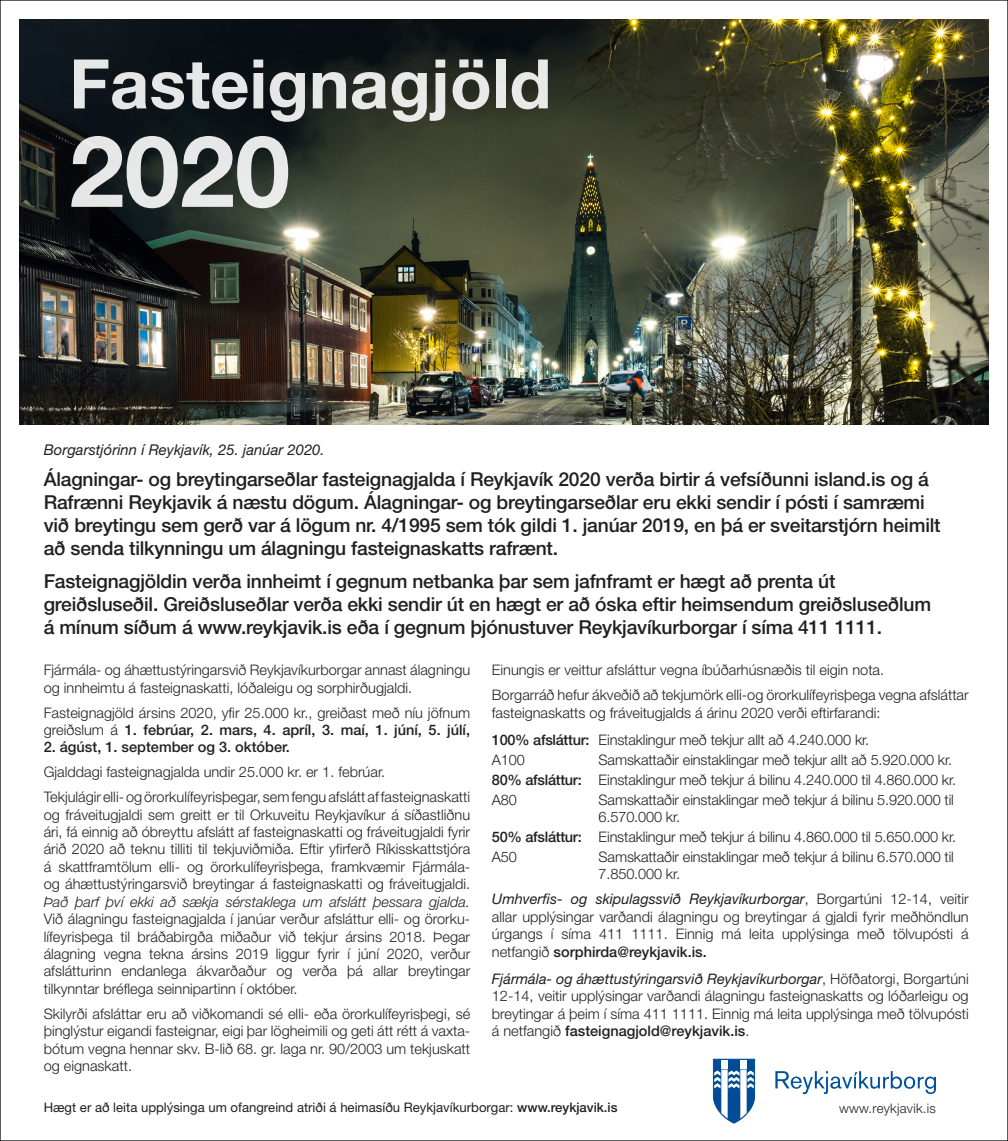
<style>
.page{position:relative;width:1008px;height:1141px;background:#fff}
.page>*{position:absolute;margin:0;border:0;box-sizing:border-box;transform-origin:0 0}
.t1{font:700 99.23px "Helvetica Neue LT Pro";color:#fff}
.t2{font:700 68.42px "Helvetica Neue LT Pro";color:#fff}
.megin{font:500 19.25px/23.1px "Helvetica Neue LT Pro";letter-spacing:-.01em;color:#231f20}
.tab{font:italic 14.88px "Helvetica Neue LT Pro";color:#231f20}
.megin-2{font:300 14.53px/17.5px "Helvetica Neue LT Pro";color:#231f20}
.megin-3{font:500 14.53px "Helvetica Neue LT Pro";color:#231f20}
.tab-2{font:300 13.3px "Helvetica Neue LT Pro";letter-spacing:.02em;color:#231f20}
.tab-3{font:13.12px "Helvetica Neue LT Pro";color:#231f20}
.s1{font-weight:500}
.s2{font-style:italic}
.s3{font-weight:400;font-style:italic}
</style>
<div class="page">
<img style="left:20px;top:20px;width:967px;height:404px">
<div style="left:47px;top:31px;width:528px;height:118px;background:#231f20;opacity:.24"></div>
<div style="left:46px;top:109px;width:269px;height:126px;background:#231f20;opacity:.24"></div>
<svg style="left:712px;top:1059px;width:42px;height:64px"></svg>
<svg style="left:775px;top:1071px;width:160px;height:23px"></svg>
<h2 class="t2" style="left:69px;top:42px;width:483px">Fasteignagjöld</h2>
<h1 class="t1" style="left:69px;top:110px;width:222px">2020</h1>
<p class="tab" style="left:44px;top:441px;width:282px">Borgarstjórinn í Reykjavík, 25. janúar 2020.</p>
<p class="megin" style="left:44px;top:467px;width:898px">Álagningar- og breytingarseðlar fasteignagjalda í Reykjavík 2020 verða birtir á vefsíðunni island.is og á Rafrænni Reykjavik á næstu dögum. Álagningar- og breytingarseðlar eru ekki sendir í pósti í samræmi við breytingu sem gerð var á lögum nr. 4/1995 sem tók gildi 1. janúar 2019, en þá er sveitarstjórn heimilt að senda tilkynningu um álagningu fasteignaskatts rafrænt.</p>
<p class="megin" style="left:44px;top:570px;width:888px">Fasteignagjöldin verða innheimt í gegnum netbanka þar sem jafnframt er hægt að prenta út greiðsluseðil. Greiðsluseðlar verða ekki sendir út en hægt er að óska eftir heimsendum greiðsluseðlum á mínum síðum á www.reykjavik.is eða í gegnum þjónustuver Reykjavíkurborgar í síma 411 1111.</p>
<p class="megin-2" style="left:44px;top:661px;width:428px">Fjármála- og áhættustýringarsvið Reykjavíkurborgar annast álagningu og innheimtu á fasteignaskatti, lóðaleigu og sorphirðugjaldi.</p>
<p class="megin-2" style="left:44px;top:703px;width:428px">Fasteignagjöld ársins 2020, yfir 25.000 kr., greiðast með níu jöfnum greiðslum á <span class="s1">1. febrúar, 2. mars, 4. apríl, 3. maí, 1. júní, 5. júlí,</span></p>
<p class="megin-3" style="left:44px;top:739px;width:247px">2. ágúst, 1. september og 3. október.</p>
<p class="megin-2" style="left:44px;top:763px;width:343px">Gjalddagi fasteignagjalda undir 25.000 kr. er 1. febrúar.</p>
<p class="megin-2" style="left:44px;top:788px;width:428px;text-align:justify">Tekjulágir elli- og örorkulífeyrisþegar, sem fengu afslátt af fasteignaskatti og fráveitugjaldi sem greitt er til Orkuveitu Reykjavíkur á síðastliðnu ári, fá einnig að óbreyttu afslátt af fasteignaskatti og fráveitugjaldi fyrir árið 2020 að teknu tilliti til tekjuviðmiða. Eftir yfirferð Ríkisskattstjóra á skattframtölum elli- og örorkulífeyrisþega, framkvæmir Fjármála&shy;og áhættustýringarsvið breytingar á fasteignaskatti og fráveitugjaldi.<br><span class="s2">Það þarf því ekki að sækja sérstaklega um afslátt þessara gjalda.<br></span>Við álagningu fasteignagjalda í janúar verður afsláttur elli- og örorku&shy;lífeyrisþega til bráðabirgða miðaður við tekjur ársins 2018. Þegar álagning vegna tekna ársins 2019 liggur fyrir í júní 2020, verður afslátturinn endanlega ákvarðaður og verða þá allar breytingar tilkynntar bréflega seinnipartinn í október.</p>
<p class="megin-2" style="left:44px;top:1005px;width:428px;text-align:justify">Skilyrði afsláttar eru að viðkomandi sé elli- eða örorkulífeyrisþegi, sé þinglýstur eigandi fasteignar, eigi þar lögheimili og geti átt rétt á vaxta&shy;bótum vegna hennar skv. B-lið 68. gr. laga nr. 90/2003 um tekjuskatt og eignaskatt.</p>
<p class="megin-2" style="left:491px;top:661px;width:393px">Einungis er veittur afsláttur vegna íbúðarhúsnæðis til eigin nota.</p>
<p class="megin-2" style="left:491px;top:686px;width:478px">Borgarráð hefur ákveðið að tekjumörk elli-og örorkulífeyrisþega vegna afsláttar fasteignaskatts og fráveitugjalds á árinu 2020 verði eftirfarandi:</p>
<p class="megin-2" style="left:491px;top:731px;width:379px"><span class="s1">100% afsláttur:</span> Einstaklingur með tekjur allt að 4.240.000 kr.</p>
<p class="megin-2" style="left:491px;top:751px;width:34px">A100</p>
<p class="megin-2" style="left:598px;top:751px;width:355px">Samskattaðir einstaklingar með tekjur allt að 5.920.000 kr.</p>
<p class="megin-2" style="left:491px;top:770px;width:465px"><span class="s1">80% afsláttur:</span> Einstaklingur með tekjur á bilinu 4.240.000 til 4.860.000 kr.</p>
<p class="megin-2" style="left:491px;top:790px;width:27px">A80</p>
<p class="megin-2" style="left:598px;top:790px;width:356px">Samskattaðir einstaklingar með tekjur á bilinu 5.920.000 til<br>6.570.000 kr.</p>
<p class="megin-2" style="left:491px;top:828px;width:465px"><span class="s1">50% afsláttur:</span> Einstaklingur með tekjur á bilinu 4.860.000 til 5.650.000 kr.</p>
<p class="megin-2" style="left:491px;top:848px;width:27px">A50</p>
<p class="megin-2" style="left:598px;top:848px;width:356px">Samskattaðir einstaklingar með tekjur á bilinu 6.570.000 til<br>7.850.000 kr.</p>
<p class="megin-2" style="left:491px;top:890px;width:478px;text-align:justify"><span class="s3">Umhverfis- og skipulagssvið Reykjavíkurborgar</span>, Borgartúni 12-14, veitir allar upplýsingar varðandi álagningu og breytingar á gjaldi fyrir meðhöndlun úrgangs í síma 411 1111. Einnig má leita upplýsinga með tölvupósti á netfangið <span class="s1">sorphirda@reykjavik.is.</span></p>
<p class="megin-2" style="left:491px;top:970px;width:478px;text-align:justify"><span class="s3">Fjármála- og áhættustýringarsvið Reykjavíkurborgar</span>, Höfðatorgi, Borgartúni 12-14, veitir upplýsingar varðandi álagningu fasteignaskatts og lóðarleigu og breytingar á þeim í síma 411 1111. Einnig má leita upplýsinga með tölvupósti á netfangið <span class="s1">fasteignagjold@reykjavik.is</span>.</p>
<p class="tab-3" style="left:44px;top:1099px;width:575px">Hægt er að leita upplýsinga um ofangreind atriði á heimasíðu Reykjavíkurborgar: <span class="s1">www.reykjavik.is</span></p>
<p class="tab-2" style="left:838px;top:1100px;width:98px">www.reykjavik.is</p>
</div>
